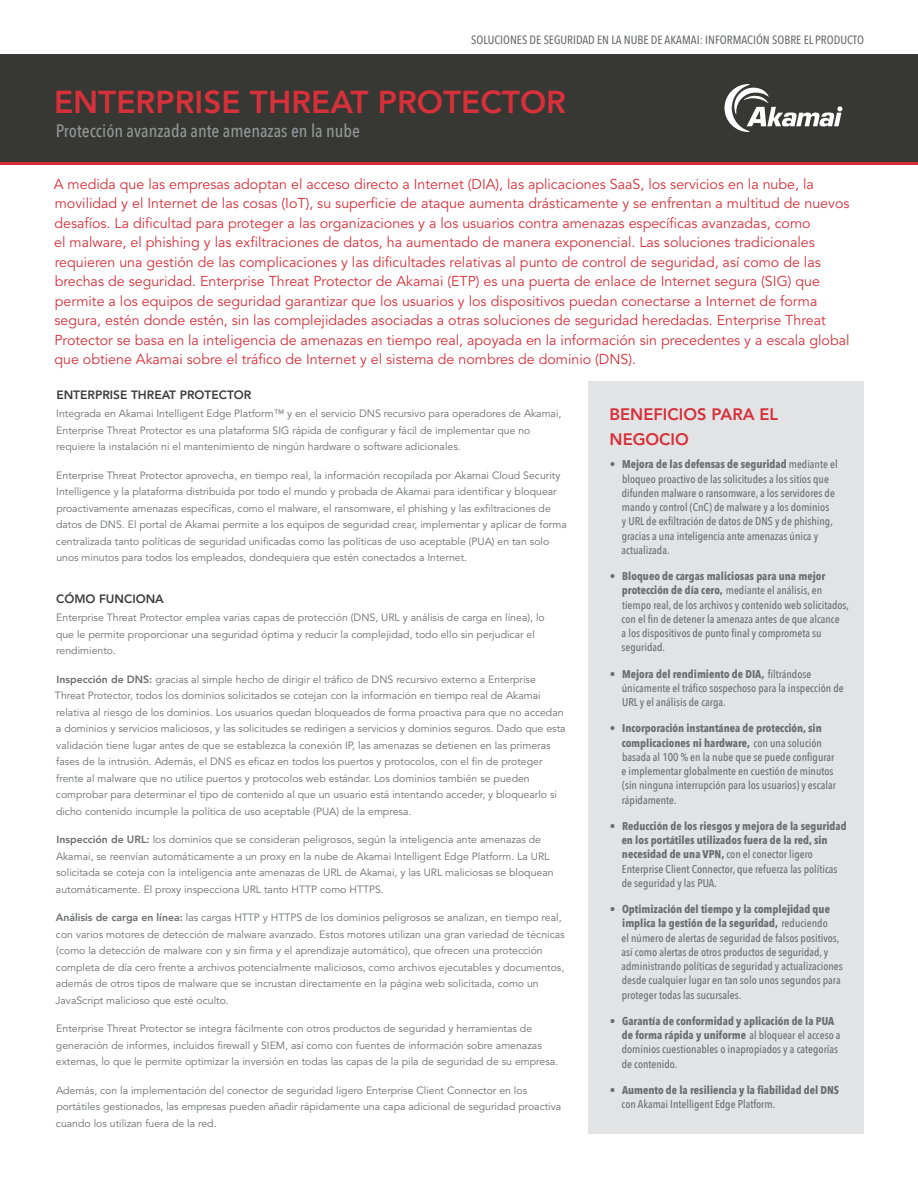
<style>
.page{position:relative;width:918px;height:1188px;background:#fff}
.page>*{position:absolute;margin:0;border:0;box-sizing:border-box;transform-origin:0 0}
.Title_-_Page_1{font:800 31.5px "Avenir LT Std";color:#d6313a}
.Section_Header{font:500 18px "Avenir Next Condensed";color:#939598}
.Benefits_Header{font:800 16.5px/25.5px "Avenir LT Std";color:#d6313a}
.Intro_Paragraph{font:14.25px/19.5px "Avenir LT Std";color:#d6313a}
.Hybrid_WAN_Solutions{font:500 12px "Avenir Next Condensed";color:#6c6d70}
.headers{font:800 12px "Avenir LT Std";color:#3e3e3f}
.t1{font:500 11.25px/14.2px "Avenir Next Condensed";color:#6c6d70}
.t2{font:700 11.25px/14.2px "Avenir Next Condensed";color:#6c6d70}
.body_copy_bold_blue{font:10.5px/16.5px "Avenir LT Std";color:#6c6d70}
.s1{font-weight:800}
.s2{font-weight:700}
.s3{font-weight:500}
</style>
<div class="page">
<div style="left:589px;top:382px;width:275px;height:752px;background:#e2e3e4"></div>
<div style="left:0;top:54px;width:918px;height:108px;background:#373733"></div>
<hr style="left:0;top:162px;width:918px;height:3px;background:#d82e3a">
<svg style="left:724px;top:84px;width:118px;height:48px"></svg>
<p class="Hybrid_WAN_Solutions" style="left:471px;top:33px;width:394px">SOLUCIONES DE SEGURIDAD EN LA NUBE DE AKAMAI: INFORMACIÓN SOBRE EL PRODUCTO</p>
<p class="Title_-_Page_1" style="left:54px;top:84px;width:514px">ENTERPRISE THREAT PROTECTOR</p>
<p class="Section_Header" style="left:56px;top:120px;width:306px">Protección avanzada ante amenazas en la nube</p>
<p class="Intro_Paragraph" style="left:54px;top:175px;width:797px">A medida que las empresas adoptan el acceso directo a Internet (DIA), las aplicaciones SaaS, los servicios en la nube, la movilidad y el Internet de las cosas (IoT), su superficie de ataque aumenta drásticamente y se enfrentan a multitud de nuevos desafíos. La dificultad para proteger a las organizaciones y a los usuarios contra amenazas específicas avanzadas, como<br>el malware, el phishing y las exfiltraciones de datos, ha aumentado de manera exponencial. Las soluciones tradicionales requieren una gestión de las complicaciones y las dificultades relativas al punto de control de seguridad, así como de las brechas de seguridad. Enterprise Threat Protector de Akamai (ETP) es una puerta de enlace de Internet segura (SIG) que permite a los equipos de seguridad garantizar que los usuarios y los dispositivos puedan conectarse a Internet de forma segura, estén donde estén, sin las complejidades asociadas a otras soluciones de seguridad heredadas. Enterprise Threat Protector se basa en la inteligencia de amenazas en tiempo real, apoyada en la información sin precedentes y a escala global que obtiene Akamai sobre el tráfico de Internet y el sistema de nombres de dominio (DNS).</p>
<p class="headers" style="left:56px;top:388px;width:197px">ENTERPRISE THREAT PROTECTOR</p>
<p class="body_copy_bold_blue" style="left:56px;top:406px;width:507px">Integrada en Akamai Intelligent Edge Platform™ y en el servicio DNS recursivo para operadores de Akamai,<br>Enterprise Threat Protector es una plataforma SIG rápida de configurar y fácil de implementar que no requiere la instalación ni el mantenimiento de ningún hardware o software adicionales.</p>
<p class="body_copy_bold_blue" style="left:56px;top:467px;width:513px">Enterprise Threat Protector aprovecha, en tiempo real, la información recopilada por Akamai Cloud Security Intelligence y la plataforma distribuida por todo el mundo y probada de Akamai para identificar y bloquear proactivamente amenazas específicas, como el malware, el ransomware, el phishing y las exfiltraciones de datos de DNS. El portal de Akamai permite a los equipos de seguridad crear, implementar y aplicar de forma centralizada tanto políticas de seguridad unificadas como las políticas de uso aceptable (PUA) en tan solo unos minutos para todos los empleados, dondequiera que estén conectados a Internet.</p>
<p class="headers" style="left:56px;top:592px;width:109px">CÓMO FUNCIONA</p>
<p class="body_copy_bold_blue" style="left:56px;top:610px;width:490px">Enterprise Threat Protector emplea varias capas de protección (DNS, URL y análisis de carga en línea), lo que le permite proporcionar una seguridad óptima y reducir la complejidad, todo ello sin perjudicar el rendimiento.</p>
<p class="body_copy_bold_blue" style="left:55px;top:671px;width:512px"><span class="s1">Inspección de DNS:</span> gracias al simple hecho de dirigir el tráfico de DNS recursivo externo a Enterprise Threat Protector, todos los dominios solicitados se cotejan con la información en tiempo real de Akamai relativa al riesgo de los dominios. Los usuarios quedan bloqueados de forma proactiva para que no accedan a dominios y servicios maliciosos, y las solicitudes se redirigen a servicios y dominios seguros. Dado que esta validación tiene lugar antes de que se establezca la conexión IP, las amenazas se detienen en las primeras fases de la intrusión. Además, el DNS es eficaz en todos los puertos y protocolos, con el fin de proteger frente al malware que no utilice puertos y protocolos web estándar. Los dominios también se pueden comprobar para determinar el tipo de contenido al que un usuario está intentando acceder, y bloquearlo si dicho contenido incumple la política de uso aceptable (PUA) de la empresa.</p>
<p class="body_copy_bold_blue" style="left:56px;top:832px;width:499px"><span class="s1">Inspección de URL:</span> los dominios que se consideran peligrosos, según la inteligencia ante amenazas de Akamai, se reenvían automáticamente a un proxy en la nube de Akamai Intelligent Edge Platform. La URL solicitada se coteja con la inteligencia ante amenazas de URL de Akamai, y las URL maliciosas se bloquean automáticamente. El proxy inspecciona URL tanto HTTP como HTTPS.</p>
<p class="body_copy_bold_blue" style="left:55px;top:910px;width:511px"><span class="s1">Análisis de carga en línea:</span> las cargas HTTP y HTTPS de los dominios peligrosos se analizan, en tiempo real, con varios motores de detección de malware avanzado. Estos motores utilizan una gran variedad de técnicas (como la detección de malware con y sin firma y el aprendizaje automático), que ofrecen una protección completa de día cero frente a archivos potencialmente maliciosos, como archivos ejecutables y documentos, además de otros tipos de malware que se incrustan directamente en la página web solicitada, como un JavaScript malicioso que esté oculto.</p>
<p class="body_copy_bold_blue" style="left:56px;top:1021px;width:504px">Enterprise Threat Protector se integra fácilmente con otros productos de seguridad y herramientas de generación de informes, incluidos firewall y SIEM, así como con fuentes de información sobre amenazas externas, lo que le permite optimizar la inversión en todas las capas de la pila de seguridad de su empresa.</p>
<p class="body_copy_bold_blue" style="left:56px;top:1082px;width:507px">Además, con la implementación del conector de seguridad ligero Enterprise Client Connector en los portátiles gestionados, las empresas pueden añadir rápidamente una capa adicional de seguridad proactiva cuando los utilizan fuera de la red.</p>
<p class="Benefits_Header" style="left:610px;top:401px;width:170px">BENEFICIOS PARA EL<br>NEGOCIO</p>
<p class="t1" style="left:622px;top:457px;width:218px;text-indent:-12px"><span class="s2">• Mejora de las defensas de seguridad</span> mediante el bloqueo proactivo de las solicitudes a los sitios que difunden malware o ransomware, a los servidores de mando y control (CnC) de malware y a los dominios<br>y URL de exfiltración de datos de DNS y de phishing, gracias a una inteligencia ante amenazas única y actualizada.</p>
<p class="t1" style="left:622px;top:569px;width:229px;text-indent:-12px"><span class="s2">• Bloqueo de cargas maliciosas para una mejor protección de día cero,</span> mediante el análisis, en tiempo real, de los archivos y contenido web solicitados, con el fin de detener la amenaza antes de que alcance<br>a los dispositivos de punto final y comprometa su seguridad.</p>
<p class="t1" style="left:622px;top:666px;width:223px;text-indent:-12px"><span class="s2">• Mejora del rendimiento de DIA,</span> filtrándose únicamente el tráfico sospechoso para la inspección de<br>URL y el análisis de carga.</p>
<p class="t1" style="left:622px;top:721px;width:216px;text-indent:-12px"><span class="s2">• Incorporación instantánea de protección, sin complicaciones ni hardware,</span> con una solución basada al 100 % en la nube que se puede configurar e implementar globalmente en cuestión de minutos (sin ninguna interrupción para los usuarios) y escalar rápidamente.</p>
<p class="t2" style="left:622px;top:819px;width:226px;text-indent:-12px">• Reducción de los riesgos y mejora de la seguridad en los portátiles utilizados fuera de la red, sin necesidad de una VPN, <span class="s3">con el conector ligero Enterprise Client Connector, que refuerza las políticas de seguridad y las PUA.</span></p>
<p class="t1" style="left:622px;top:902px;width:223px;text-indent:-12px"><span class="s2">• Optimización del tiempo y la complejidad que implica la gestión de la seguridad,</span> reduciendo<br>el número de alertas de seguridad de falsos positivos, así como alertas de otros productos de seguridad, y administrando políticas de seguridad y actualizaciones desde cualquier lugar en tan solo unos segundos para proteger todas las sucursales.</p>
<p class="t1" style="left:622px;top:1014px;width:220px;text-indent:-12px"><span class="s2">• Garantía de conformidad y aplicación de la PUA de forma rápida y uniforme</span> al bloquear el acceso a dominios cuestionables o inapropiados y a categorías de contenido.</p>
<p class="t2" style="left:622px;top:1083px;width:219px;text-indent:-12px">• Aumento de la resiliencia y la fiabilidad del DNS <span class="s3">con Akamai Intelligent Edge Platform.</span></p>
</div>
